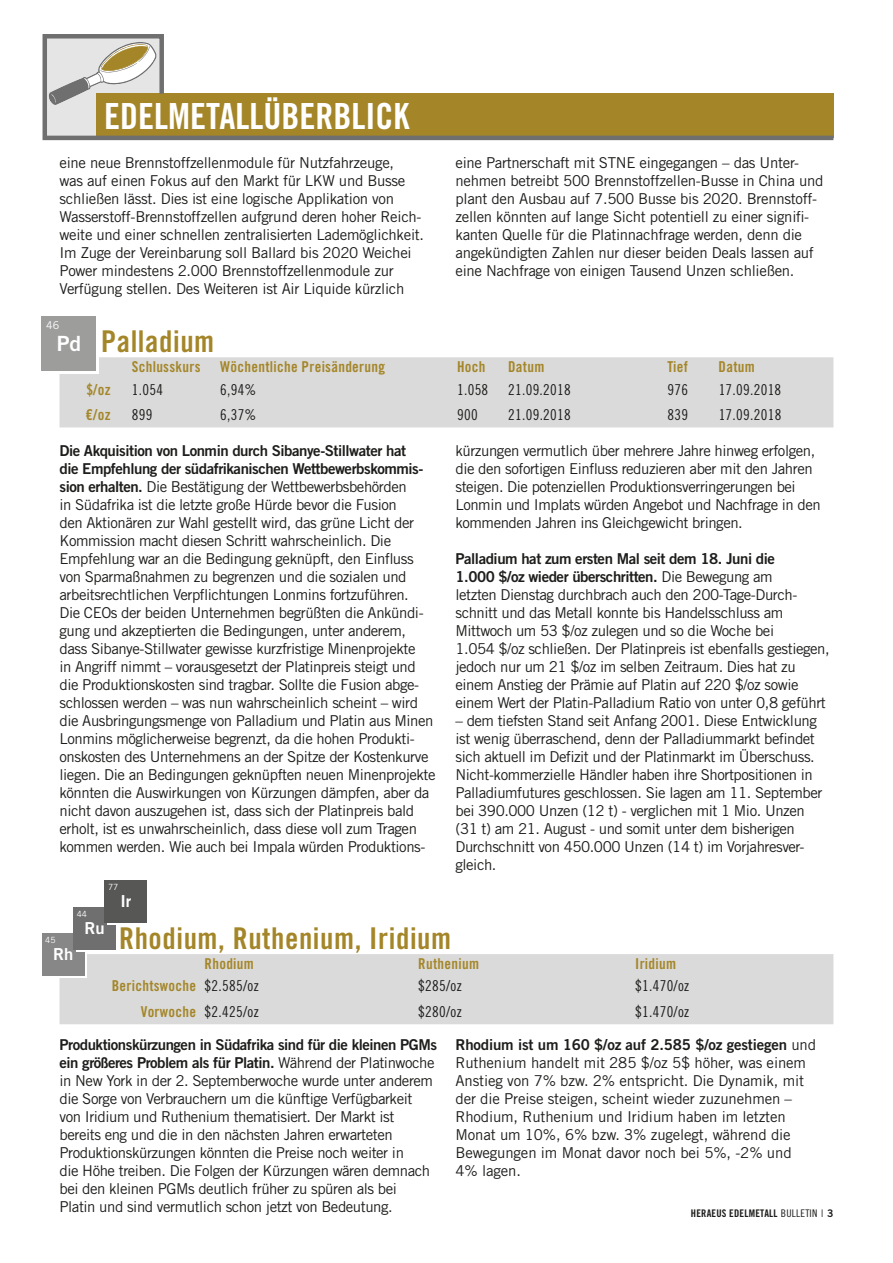
<style>
.page{position:relative;width:893px;height:1263px;background:#fff}
.page>*{position:absolute;margin:0;border:0;box-sizing:border-box;transform-origin:0 0}
.t1{font:36px "Trade Gothic LT Std Bd Cn 20";color:#fff}
.t2{font:30px "Trade Gothic LT Std Bd Cn 20";letter-spacing:.02em;color:#a48629}
.t3{font:21px "Trade Gothic LT Std Bd 2";color:#fff}
.t4{font:16.5px "Trade Gothic LT Std Bd 2";color:#fff}
.t5{font:15px/18px "Trade Gothic LT Std";letter-spacing:-.03em;color:#1d1d1b}
.t6{font:15px/18px "Trade Gothic LT Std Bd 2";letter-spacing:-.03em;color:#1d1d1b}
.t7{font:15px/18px "Trade Gothic LT Std";letter-spacing:-.01em;color:#1d1d1b}
.t8{font:15px "Trade Gothic LT Std Cn 18";letter-spacing:.02em;color:#1d1d1b}
.t9{font:15px "Trade Gothic LT Std Bd Cn 20";letter-spacing:.02em;color:#a48629}
.t10{font:15px "Trade Gothic LT Std Bd 2";letter-spacing:-.01em;color:#1d1d1b}
.t11{font:10.8px "Trade Gothic LT Std";color:#fff}
.t12{font:10.5px "Trade Gothic LT Std Bd Cn 20";letter-spacing:.02em;color:#1d1d1b}
.t13{font:8.55px "Trade Gothic LT Std";color:#fff}
.s1{font-family:"Trade Gothic LT Std Bd 2"}
.s2{font-family:"Trade Gothic LT Std"}
.s3{font-family:"Trade Gothic LT Std Cn 18";color:#1d1d1b}
.s4{font-family:"Trade Gothic LT Std Bd Cn 20";color:#a48629}
.s5{font-family:"Trade Gothic LT Std Cn 18"}
.s6{font-family:"Trade Gothic LT Std";font-weight:300}
</style>
<div class="page">
<div style="left:60px;top:357px;width:773px;height:70px;background:#dadada"></div>
<div style="left:60px;top:954px;width:773px;height:70px;background:#dadada"></div>
<div style="left:45px;top:319px;width:54px;height:55px;background:#fff"></div>
<div style="left:42px;top:317px;width:54px;height:54px;background:#9d9d9c"></div>
<svg style="left:60px;top:952px;width:27px;height:26px"></svg>
<div style="left:42px;top:933px;width:42px;height:43px;background:#878787"></div>
<div style="left:76px;top:909px;width:42px;height:43px;background:#fff"></div>
<div style="left:73px;top:907px;width:43px;height:43px;background:#706f6f"></div>
<svg style="left:107px;top:922px;width:40px;height:3px"></svg>
<div style="left:104px;top:880px;width:43px;height:42px;background:#575756"></div>
<svg style="left:42px;top:34px;width:792px;height:107px"></svg>
<h1 class="t1" style="left:104px;top:94px;width:307px">EDELMETALLÜBERBLICK</h1>
<p class="t5" style="left:60px;top:153px;width:366px">eine neue Brennstoffzellenmodule für Nutzfahrzeuge,<br>was auf einen Fokus auf den Markt für LKW und Busse schließen lässt. Dies ist eine logische Applikation von Wasserstoff-Brennstoffzellen aufgrund deren hoher Reich&shy;weite und einer schnellen zentralisierten Lademöglichkeit.<br>Im Zuge der Vereinbarung soll Ballard bis 2020 Weichei Power mindestens 2.000 Brennstoffzellenmodule zur Verfügung stellen. Des Weiteren ist Air Liquide kürzlich</p>
<p class="t5" style="left:455px;top:153px;width:369px">eine Partnerschaft mit STNE eingegangen – das Unter&shy;nehmen betreibt 500 Brennstoffzellen-Busse in China und plant den Ausbau auf 7.500 Busse bis 2020. Brennstoff&shy;zellen könnten auf lange Sicht potentiell zu einer signifi&shy;kanten Quelle für die Platinnachfrage werden, denn die angekündigten Zahlen nur dieser beiden Deals lassen auf eine Nachfrage von einigen Tausend Unzen schließen.</p>
<p class="t11" style="left:46px;top:319px;width:15px">46</p>
<h3 class="t3" style="left:57px;top:331px;width:26px">Pd</h3>
<h2 class="t2" style="left:101px;top:323px;width:115px">Palladium</h2>
<p class="t9" style="left:132px;top:358px;width:70px">Schlusskurs</p>
<p class="t9" style="left:220px;top:358px;width:166px">Wöchentliche Preisänderung</p>
<p class="t9" style="left:457px;top:358px;width:30px">Hoch</p>
<p class="t9" style="left:508px;top:358px;width:38px">Datum</p>
<p class="t9" style="left:668px;top:358px;width:22px">Tief</p>
<p class="t9" style="left:719px;top:358px;width:38px">Datum</p>
<p class="t9" style="left:86px;top:380px;width:26px">$/oz</p>
<p class="t8" style="left:132px;top:380px;width:33px">1.054</p>
<p class="t8" style="left:220px;top:380px;width:38px">6,94%</p>
<p class="t8" style="left:457px;top:380px;width:33px">1.058</p>
<p class="t8" style="left:508px;top:380px;width:64px">21.09.2018</p>
<p class="t8" style="left:668px;top:380px;width:22px">976</p>
<p class="t8" style="left:719px;top:380px;width:64px">17.09.2018</p>
<p class="t9" style="left:86px;top:406px;width:27px">€/oz</p>
<p class="t8" style="left:132px;top:406px;width:22px">899</p>
<p class="t8" style="left:220px;top:406px;width:38px">6,37%</p>
<p class="t8" style="left:457px;top:406px;width:22px">900</p>
<p class="t8" style="left:508px;top:406px;width:64px">21.09.2018</p>
<p class="t8" style="left:668px;top:406px;width:22px">839</p>
<p class="t8" style="left:719px;top:406px;width:64px">17.09.2018</p>
<p class="t6" style="left:60px;top:441px;width:365px">Die Akquisition von Lonmin durch Sibanye-Stillwater hat die Empfehlung der südafrikanischen Wettbewerbskommis-</p>
<p class="t5" style="left:60px;top:477px;width:378px"><span class="s1">sion erhalten.</span> Die Bestätigung der Wettbewerbsbehörden<br>in Südafrika ist die letzte große Hürde bevor die Fusion<br>den Aktionären zur Wahl gestellt wird, das grüne Licht der Kommission macht diesen Schritt wahrscheinlich. Die Empfehlung war an die Bedingung geknüpft, den Einfluss von Sparmaßnahmen zu begrenzen und die sozialen und arbeitsrechtlichen Verpflichtungen Lonmins fortzuführen.<br>Die CEOs der beiden Unternehmen begrüßten die Ankündi&shy;gung und akzeptierten die Bedingungen, unter anderem, dass Sibanye-Stillwater gewisse kurzfristige Minenprojekte<br>in Angriff nimmt – vorausgesetzt der Platinpreis steigt und die Produktionskosten sind tragbar. Sollte die Fusion abge&shy;schlossen werden – was nun wahrscheinlich scheint – wird die Ausbringungsmenge von Palladium und Platin aus Minen Lonmins möglicherweise begrenzt, da die hohen Produkti&shy;onskosten des Unternehmens an der Spitze der Kostenkurve liegen. Die an Bedingungen geknüpften neuen Minenprojekte könnten die Auswirkungen von Kürzungen dämpfen, aber da nicht davon auszugehen ist, dass sich der Platinpreis bald erholt, ist es unwahrscheinlich, dass diese voll zum Tragen kommen werden. Wie auch bei Impala würden Produktions-</p>
<p class="t13" style="left:108px;top:881px;width:12px">77</p>
<p class="t4" style="left:120px;top:891px;width:13px">Ir</p>
<p class="t5" style="left:455px;top:441px;width:367px">kürzungen vermutlich über mehrere Jahre hinweg erfolgen, die den sofortigen Einfluss reduzieren aber mit den Jahren steigen. Die potenziellen Produktionsverringerungen bei Lonmin und Implats würden Angebot und Nachfrage in den kommenden Jahren ins Gleichgewicht bringen.</p>
<p class="t6" style="left:455px;top:549px;width:321px">Palladium hat zum ersten Mal seit dem 18. Juni die<br>1.000 $/oz wieder überschritten. <span class="s2">Die Bewegung am</span></p>
<p class="t5" style="left:455px;top:585px;width:376px">letzten Dienstag durchbrach auch den 200-Tage-Durch&shy;schnitt und das Metall konnte bis Handelsschluss am Mittwoch um 53 $/oz zulegen und so die Woche bei<br>1.054 $/oz schließen. Der Platinpreis ist ebenfalls gestiegen, jedoch nur um 21 $/oz im selben Zeitraum. Dies hat zu einem Anstieg der Prämie auf Platin auf 220 $/oz sowie einem Wert der Platin-Palladium Ratio von unter 0,8 geführt</p>
<p class="t5" style="left:455px;top:711px;width:368px">– dem tiefsten Stand seit Anfang 2001. Diese Entwicklung ist wenig überraschend, denn der Palladiummarkt befindet sich aktuell im Defizit und der Platinmarkt im Überschuss.<br>Nicht-kommerzielle Händler haben ihre Shortpositionen in Palladiumfutures geschlossen. Sie lagen am 11. September bei 390.000 Unzen (12 t) - verglichen mit 1 Mio. Unzen (31 t) am 21. August - und somit unter dem bisherigen Durchschnitt von 450.000 Unzen (14 t) im Vorjahresver&shy;gleich.</p>
<p class="t13" style="left:77px;top:908px;width:12px">44</p>
<p class="t4" style="left:85px;top:918px;width:22px">Ru</p>
<p class="t13" style="left:45px;top:934px;width:12px">45</p>
<p class="t4" style="left:53px;top:944px;width:22px">Rh</p>
<h2 class="t2" style="left:119px;top:920px;width:334px">Rhodium, Ruthenium, Iridium</h2>
<p class="t9" style="left:205px;top:955px;width:51px">Rhodium</p>
<p class="t9" style="left:418px;top:955px;width:62px">Ruthenium</p>
<p class="t9" style="left:635px;top:955px;width:42px">Iridium</p>
<p class="t9" style="left:112px;top:977px;width:148px">Berichtswoche <span class="s3">$2.585/oz</span></p>
<p class="t8" style="left:418px;top:977px;width:45px">$285/oz</p>
<p class="t8" style="left:635px;top:977px;width:56px">$1.470/oz</p>
<p class="t8" style="left:141px;top:1003px;width:119px"><span class="s4">Vorwoche</span> $2.425/oz</p>
<p class="t8" style="left:418px;top:1003px;width:45px">$280/oz</p>
<p class="t8" style="left:635px;top:1003px;width:56px">$1.470/oz</p>
<p class="t6" style="left:60px;top:1035px;width:379px">Produktionskürzungen in Südafrika sind für die kleinen PGMs ein größeres Problem als für Platin. <span class="s2">Während der Platinwoche</span></p>
<p class="t5" style="left:60px;top:1071px;width:375px">in New York in der 2. Septemberwoche wurde unter anderem die Sorge von Verbrauchern um die künftige Verfügbarkeit von Iridium und Ruthenium thematisiert. Der Markt ist bereits eng und die in den nächsten Jahren erwarteten Produktionskürzungen könnten die Preise noch weiter in<br>die Höhe treiben. Die Folgen der Kürzungen wären demnach bei den kleinen PGMs deutlich früher zu spüren als bei Platin und sind vermutlich schon jetzt von Bedeutung.</p>
<p class="t10" style="left:455px;top:1035px;width:362px">Rhodium ist um 160 $/oz auf 2.585 $/oz gestiegen <span class="s2">und</span></p>
<p class="t7" style="left:455px;top:1053px;width:352px">Ruthenium handelt mit 285 $/oz 5$ höher, was einem Anstieg von 7% bzw. 2% entspricht. Die Dynamik, mit der die Preise steigen, scheint wieder zuzunehmen – Rhodium, Ruthenium und Iridium haben im letzten Monat um 10%, 6% bzw. 3% zugelegt, während die Bewegungen im Monat davor noch bei 5%, -2% und 4% lagen.</p>
<p class="t12" style="left:691px;top:1207px;width:144px">HERAEUS EDELMETALL <span class="s5">BULLETIN</span> <span class="s6">I</span> <span class="s1">3</span></p>
</div>
